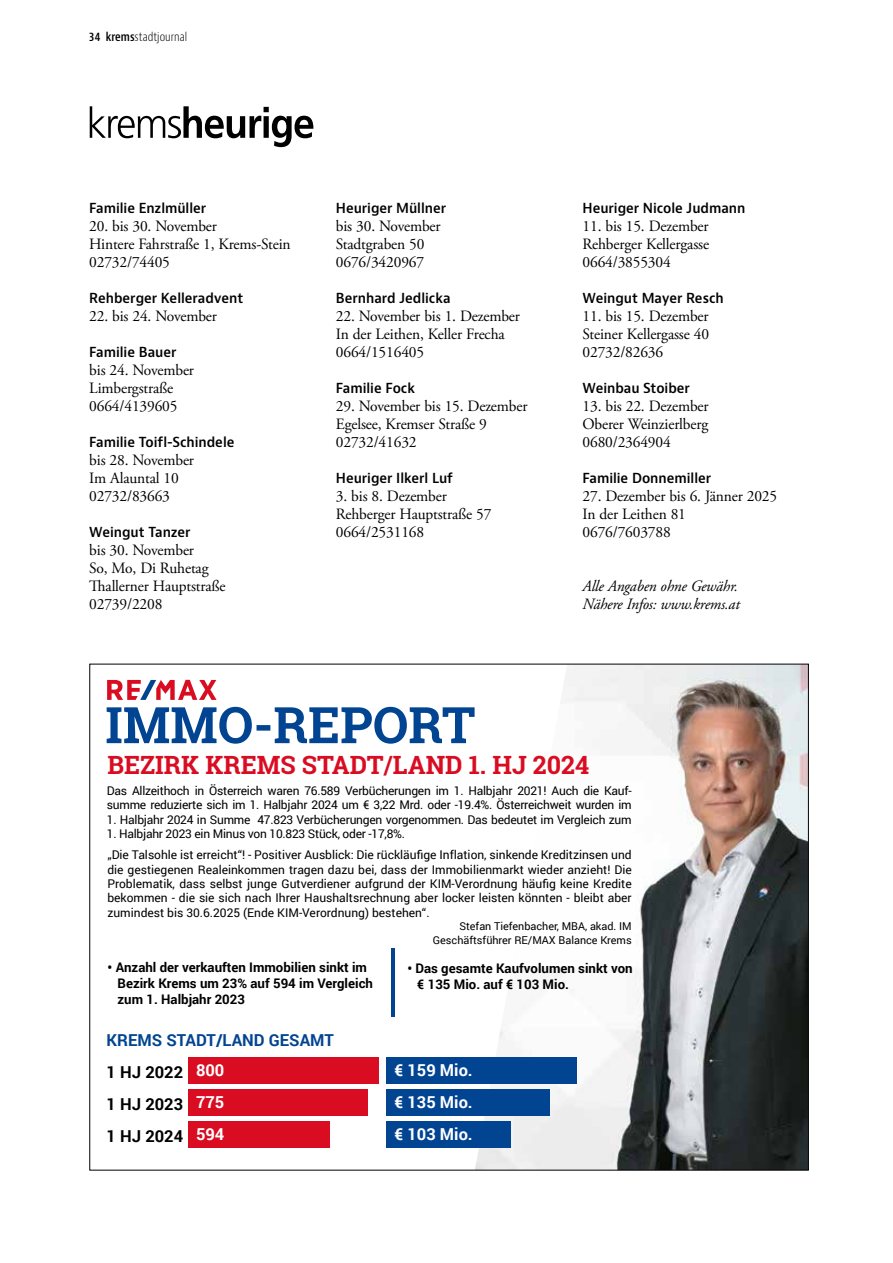
<style>
.page{position:relative;width:893px;height:1263px;background:#fff}
.page>*{position:absolute;margin:0;border:0;box-sizing:border-box;transform-origin:0 0}
.t1{font:700 25.2px "Roboto Slab";color:#d90c21}
.t2{font:700 16.5px/31.8px "Roboto";color:#fff;text-align:justify}
.t3{font:700 16.5px "Roboto";color:#014491}
.t4{font:700 16.5px/31.8px "Roboto";color:#000;text-align:justify}
.t5{font:15.75px/18px "Adobe Garamond Pro";letter-spacing:-.01em;color:#000}
.t6{font:italic 15.75px/18px "Adobe Garamond Pro";letter-spacing:-.01em;color:#000}
.t7{font:600 13.5px "Bernino Sans";letter-spacing:-.005em;color:#000;scale:.96 1}
.t8{font:700 13.2px/15.9px "Roboto";color:#000}
.t9{font:12px/14.4px "Roboto";letter-spacing:-.02em;color:#000}
.t10{font:12px/21.1px "Roboto";color:#000}
.t11{font:300 condensed 12px "Bernino Sans";color:#000}
.t12{font:10.8px/14.4px "Roboto";color:#000;text-align:right}
.s1{font-weight:600}
</style>
<div class="page">
<svg style="left:90px;top:106px;width:223px;height:41px"></svg>
<img style="left:475px;top:666px;width:332px;height:502px">
<svg style="left:107px;top:707px;width:368px;height:37px"></svg>
<svg style="left:107px;top:680px;width:110px;height:20px"></svg>
<div style="left:188px;top:1057px;width:191px;height:27px;background:#d90c21"></div>
<div style="left:188px;top:1089px;width:180px;height:27px;background:#d90c21"></div>
<div style="left:188px;top:1120px;width:141px;height:27px;background:#d90c21"></div>
<div style="left:387px;top:1057px;width:190px;height:27px;background:#014491"></div>
<div style="left:387px;top:1089px;width:163px;height:27px;background:#014491"></div>
<div style="left:387px;top:1120px;width:124px;height:27px;background:#014491"></div>
<hr style="left:391px;top:948px;width:4px;height:69px;background:#014491">
<p class="t11" style="left:89px;top:29px;width:99px"><span class="s1">34 krems</span>stadtjournal</p>
<p class="t7" style="left:89px;top:200px;width:123px">Familie Enzlmüller</p>
<p class="t5" style="left:89px;top:218px;width:203px">20. bis 30. November<br>Hintere Fahrstraße 1, Krems-Stein<br>02732/74405</p>
<p class="t7" style="left:89px;top:290px;width:162px">Rehberger Kelleradvent</p>
<p class="t5" style="left:89px;top:308px;width:129px">22. bis 24. November</p>
<p class="t7" style="left:89px;top:344px;width:92px">Familie Bauer</p>
<p class="t5" style="left:89px;top:362px;width:106px">bis 24. November<br>Limbergstraße<br>0664/4139605</p>
<p class="t7" style="left:89px;top:434px;width:153px">Familie Toifl-Schindele</p>
<p class="t5" style="left:89px;top:452px;width:106px">bis 28. November<br>Im Alauntal 10<br>02732/83663</p>
<p class="t7" style="left:89px;top:524px;width:107px">Weingut Tanzer</p>
<p class="t5" style="left:89px;top:542px;width:138px">bis 30. November<br>So, Mo, Di Ruhetag<br>Thallerner Hauptstraße<br>02739/2208</p>
<p class="t7" style="left:336px;top:200px;width:116px">Heuriger Müllner</p>
<p class="t5" style="left:336px;top:218px;width:106px">bis 30. November<br>Stadtgraben 50<br>0676/3420967</p>
<p class="t7" style="left:336px;top:290px;width:121px">Bernhard Jedlicka</p>
<p class="t5" style="left:336px;top:308px;width:186px">22. November bis 1. Dezember<br>In der Leithen, Keller Frecha<br>0664/1516405</p>
<p class="t7" style="left:336px;top:380px;width:84px">Familie Fock</p>
<p class="t5" style="left:336px;top:398px;width:193px">29. November bis 15. Dezember<br>Egelsee, Kremser Straße 9<br>02732/41632</p>
<p class="t7" style="left:336px;top:470px;width:124px">Heuriger Ilkerl Luf</p>
<p class="t5" style="left:336px;top:488px;width:157px">3. bis 8. Dezember<br>Rehberger Hauptstraße 57<br>0664/2531168</p>
<p class="t7" style="left:583px;top:200px;width:171px">Heuriger Nicole Judmann</p>
<p class="t5" style="left:583px;top:218px;width:128px;text-align:justify">11. bis 15. Dezember Rehberger Kellergasse 0664/3855304</p>
<p class="t7" style="left:583px;top:290px;width:148px">Weingut Mayer Resch</p>
<p class="t5" style="left:583px;top:308px;width:128px;text-align:justify">11. bis 15. Dezember Steiner Kellergasse 40<br>02732/82636</p>
<p class="t7" style="left:583px;top:380px;width:113px">Weinbau Stoiber</p>
<p class="t5" style="left:583px;top:398px;width:128px;text-align:justify">13. bis 22. Dezember Oberer Weinzierlberg 0680/2364904</p>
<p class="t7" style="left:583px;top:470px;width:135px">Familie Donnemiller</p>
<p class="t5" style="left:583px;top:488px;width:196px">27. Dezember bis 6. Jänner 2025<br>In der Leithen 81<br>0676/7603788</p>
<p class="t6" style="left:583px;top:578px;width:159px">Alle Angaben ohne Gewähr.<br>Nähere Infos: www.krems.at</p>
<h1 class="t1" style="left:107px;top:747px;width:483px">BEZIRK KREMS STADT/LAND 1. HJ 2024</h1>
<p class="t9" style="left:107px;top:783px;width:526px">Das Allzeithoch in Österreich waren 76.589 Verbücherungen im 1. Halbjahr 2021! Auch die Kauf&shy;summe reduzierte sich im 1. Halbjahr 2024 um € 3,22 Mrd. oder -19.4%. Österreichweit wurden im</p>
<p class="t9" style="left:107px;top:812px;width:526px">1. Halbjahr 2024 in Summe 47.823 Verbücherungen vorgenommen. Das bedeutet im Vergleich zum</p>
<p class="t10" style="left:107px;top:823px;width:526px">1. Halbjahr 2023 ein Minus von 10.823 Stück, oder -17,8%.<br>„Die Talsohle ist erreicht“! - Positiver Ausblick: Die rückläufige Inflation, sinkende Kreditzinsen und</p>
<p class="t9" style="left:107px;top:862px;width:526px;text-align:justify">die gestiegenen Realeinkommen tragen dazu bei, dass der Immobilienmarkt wieder anzieht! Die Problematik, dass selbst junge Gutverdiener aufgrund der KIM-Verordnung häufig keine Kredite bekommen - die sie sich nach Ihrer Haushaltsrechnung aber locker leisten könnten - bleibt aber zumindest bis 30.6.2025 (Ende KIM-Verordnung) bestehen“.</p>
<p class="t12" style="left:433px;top:918px;width:200px">Stefan Tiefenbacher, MBA, akad. IM<br>Geschäftsführer RE/MAX Balance Krems</p>
<p class="t8" style="left:118px;top:959px;width:257px;text-indent:-10px">• Anzahl der verkauften Immobilien sinkt im<br>Bezirk Krems um 23% auf 594 im Vergleich zum 1. Halbjahr 2023</p>
<p class="t8" style="left:417px;top:960px;width:217px;text-indent:-10px">• Das gesamte Kaufvolumen sinkt von € 135 Mio. auf € 103 Mio.</p>
<p class="t3" style="left:107px;top:1029px;width:229px">KREMS STADT/LAND GESAMT</p>
<p class="t2" style="left:196px;top:1054px;width:30px">800<br>775<br>594</p>
<p class="t2" style="left:394px;top:1054px;width:80px">€ 159 Mio. € 135 Mio. € 103 Mio.</p>
<p class="t4" style="left:107px;top:1056px;width:78px">1 HJ 2022<br>1 HJ 2023<br>1 HJ 2024</p>
</div>
